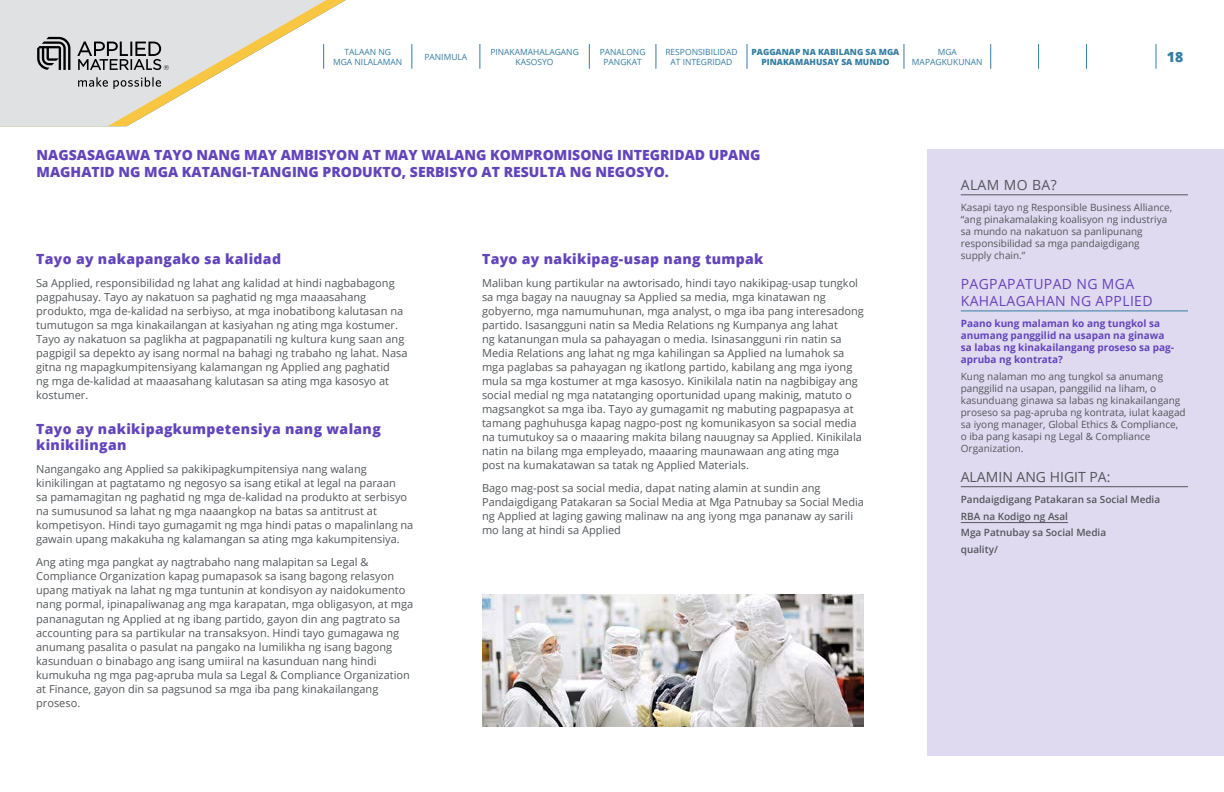
<style>
.page{position:relative;width:1224px;height:792px;background:#fff}
.page>*{position:absolute;margin:0;border:0;box-sizing:border-box;transform-origin:0 0}
.t1{font:800 14px/16.8px "Open Sans";color:#6244bb}
.t2{font:800 14px/16.8px "Open Sans";letter-spacing:.025em;color:#6244bb}
.t3{font:14px/16.8px "Open Sans";letter-spacing:.025em;color:#6244bb}
.t4{font:14px "Open Sans";color:#53565a}
.t5{font:800 14px "Open Sans";color:#347da2}
.t6{font:11px/14px "Open Sans";color:#53565a}
.t7{font:10px/12px "Open Sans";color:#53565a}
.t8{font:700 10px/12px "Open Sans";color:#6244bb}
.t9{font:600 10px/16.5px "Open Sans";color:#53565a}
.t10{font:8.5px/10.2px "Open Sans";color:#347da2;text-align:center}
.t11{font:800 8.5px/10.2px "Open Sans";color:#347da2;text-align:center}
</style>
<div class="page">
<svg style="left:0;top:0;width:333px;height:127px;fill:#e0e1e2"></svg>
<svg style="left:78px;top:77px;width:83px;height:12px"></svg>
<svg style="left:37px;top:37px;width:33px;height:33px"></svg>
<svg style="left:77px;top:41px;width:92px;height:29px"></svg>
<svg style="left:323px;top:44px;width:1px;height:25px"></svg>
<svg style="left:412px;top:44px;width:1px;height:25px"></svg>
<svg style="left:480px;top:44px;width:1px;height:25px"></svg>
<svg style="left:589px;top:44px;width:1px;height:25px"></svg>
<svg style="left:656px;top:44px;width:1px;height:25px"></svg>
<svg style="left:747px;top:44px;width:1px;height:25px"></svg>
<svg style="left:904px;top:44px;width:1px;height:25px"></svg>
<svg style="left:990px;top:44px;width:1px;height:25px"></svg>
<svg style="left:1038px;top:44px;width:1px;height:25px"></svg>
<svg style="left:1086px;top:44px;width:1px;height:25px"></svg>
<svg style="left:1156px;top:44px;width:1px;height:25px"></svg>
<div style="left:927px;top:150px;width:297px;height:606px;background:#e0daf1"></div>
<hr style="left:961px;top:195px;width:227px;height:1px;background:#53565a">
<hr style="left:961px;top:311px;width:227px;height:1px;background:#347da2">
<hr style="left:961px;top:487px;width:227px;height:1px;background:#53565a">
<hr style="left:961px;top:522px;width:107px;height:1px;background:#53565a">
<img style="left:482px;top:595px;width:382px;height:132px">
<p class="t10" style="left:333px;top:46px;width:71px">TALAAN NG<br>MGA NILALAMAN</p>
<p class="t10" style="left:424px;top:51px;width:44px">PANIMULA</p>
<p class="t10" style="left:490px;top:46px;width:90px">PINAKAMAHALAGANG<br>KASOSYO</p>
<p class="t10" style="left:600px;top:46px;width:47px">PANALONG<br>PANGKAT</p>
<p class="t10" style="left:665px;top:46px;width:74px">RESPONSIBILIDAD<br>AT INTEGRIDAD</p>
<p class="t11" style="left:752px;top:46px;width:149px">PAGGANAP NA KABILANG SA MGA<br>PINAKAMAHUSAY SA MUNDO</p>
<p class="t10" style="left:912px;top:46px;width:72px">MGA<br>MAPAGKUKUNAN</p>
<p class="t5" style="left:1167px;top:46px;width:18px">18</p>
<p class="t1" style="left:37px;top:146px;width:725px">NAGSASAGAWA TAYO NANG MAY AMBISYON AT MAY WALANG KOMPROMISONG INTEGRIDAD UPANG<br>MAGHATID NG MGA KATANGI-TANGING PRODUKTO, SERBISYO AT RESULTA NG NEGOSYO.</p>
<p class="t2" style="left:36px;top:250px;width:246px">Tayo ay nakapangako sa kalidad</p>
<p class="t6" style="left:36px;top:276px;width:373px">Sa Applied, responsibilidad ng lahat ang kalidad at hindi nagbabagong pagpahusay. Tayo ay nakatuon sa paghatid ng mga maaasahang produkto, mga de-kalidad na serbiyso, at mga inobatibong kalutasan na tumutugon sa mga kinakailangan at kasiyahan ng ating mga kostumer.<br>Tayo ay nakatuon sa paglikha at pagpapanatili ng kultura kung saan ang pagpigil sa depekto ay isang normal na bahagi ng trabaho ng lahat. Nasa gitna ng mapagkumpitensiyang kalamangan ng Applied ang paghatid<br>ng mga de-kalidad at maaasahang kalutasan sa ating mga kasosyo at kostumer.</p>
<p class="t2" style="left:36px;top:419px;width:346px">Tayo ay nakikipagkumpetensiya nang walang kinikilingan</p>
<p class="t6" style="left:36px;top:462px;width:379px">Nangangako ang Applied sa pakikipagkumpitensiya nang walang kinikilingan at pagtatamo ng negosyo sa isang etikal at legal na paraan<br>sa pamamagitan ng paghatid ng mga de-kalidad na produkto at serbisyo na sumusunod sa lahat ng mga naaangkop na batas sa antitrust at kompetisyon. Hindi tayo gumagamit ng mga hindi patas o mapalinlang na gawain upang makakuha ng kalamangan sa ating mga kakumpitensiya.</p>
<p class="t6" style="left:36px;top:555px;width:379px">Ang ating mga pangkat ay nagtrabaho nang malapitan sa Legal &amp; Compliance Organization kapag pumapasok sa isang bagong relasyon upang matiyak na lahat ng mga tuntunin at kondisyon ay naidokumento nang pormal, ipinapaliwanag ang mga karapatan, mga obligasyon, at mga pananagutan ng Applied at ng ibang partido, gayon din ang pagtrato sa accounting para sa partikular na transaksyon. Hindi tayo gumagawa ng anumang pasalita o pasulat na pangako na lumilikha ng isang bagong kasunduan o binabago ang isang umiiral na kasunduan nang hindi kumukuha ng mga pag-apruba mula sa Legal &amp; Compliance Organization at Finance, gayon din sa pagsunod sa mga iba pang kinakailangang proseso.</p>
<p class="t2" style="left:482px;top:250px;width:283px">Tayo ay nakikipag-usap nang tumpak</p>
<p class="t6" style="left:482px;top:276px;width:383px">Maliban kung partikular na awtorisado, hindi tayo nakikipag-usap tungkol sa mga bagay na nauugnay sa Applied sa media, mga kinatawan ng gobyerno, mga namumuhunan, mga analyst, o mga iba pang interesadong partido. Isasangguni natin sa Media Relations ng Kumpanya ang lahat<br>ng katanungan mula sa pahayagan o media. Isinasangguni rin natin sa Media Relations ang lahat ng mga kahilingan sa Applied na lumahok sa mga paglabas sa pahayagan ng ikatlong partido, kabilang ang mga iyong mula sa mga kostumer at mga kasosyo. Kinikilala natin na nagbibigay ang social medial ng mga natatanging oportunidad upang makinig, matuto o magsangkot sa mga iba. Tayo ay gumagamit ng mabuting pagpapasya at tamang paghuhusga kapag nagpo-post ng komunikasyon sa social media na tumutukoy sa o maaaring makita bilang nauugnay sa Applied. Kinikilala natin na bilang mga empleyado, maaaring maunawaan ang ating mga post na kumakatawan sa tatak ng Applied Materials.</p>
<p class="t6" style="left:482px;top:481px;width:383px">Bago mag-post sa social media, dapat nating alamin at sundin ang Pandaigdigang Patakaran sa Social Media at Mga Patnubay sa Social Media ng Applied at laging gawing malinaw na ang iyong mga pananaw ay sarili mo lang at hindi sa Applied</p>
<p class="t4" style="left:961px;top:176px;width:97px">ALAM MO BA?</p>
<p class="t7" style="left:961px;top:201px;width:213px">Kasapi tayo ng Responsible Business Alliance, “ang pinakamalaking koalisyon ng industriya sa mundo na nakatuon sa panlipunang responsibilidad sa mga pandaigdigang supply chain.”</p>
<p class="t3" style="left:961px;top:276px;width:193px">PAGPAPATUPAD NG MGA<br>KAHALAGAHAN NG APPLIED</p>
<p class="t8" style="left:961px;top:317px;width:215px">Paano kung malaman ko ang tungkol sa anumang panggilid na usapan na ginawa sa labas ng kinakailangang proseso sa pag&shy;apruba ng kontrata?</p>
<p class="t7" style="left:961px;top:370px;width:226px">Kung nalaman mo ang tungkol sa anumang panggilid na usapan, panggilid na liham, o kasunduang ginawa sa labas ng kinakailangang proseso sa pag-apruba ng kontrata, iulat kaagad sa iyong manager, Global Ethics &amp; Compliance, o iba pang kasapi ng Legal &amp; Compliance Organization.</p>
<p class="t4" style="left:961px;top:467px;width:151px">ALAMIN ANG HIGIT PA:</p>
<p class="t9" style="left:961px;top:491px;width:201px">Pandaigdigang Patakaran sa Social Media<br>RBA na Kodigo ng Asal<br>Mga Patnubay sa Social Media<br>quality/</p>
</div>
